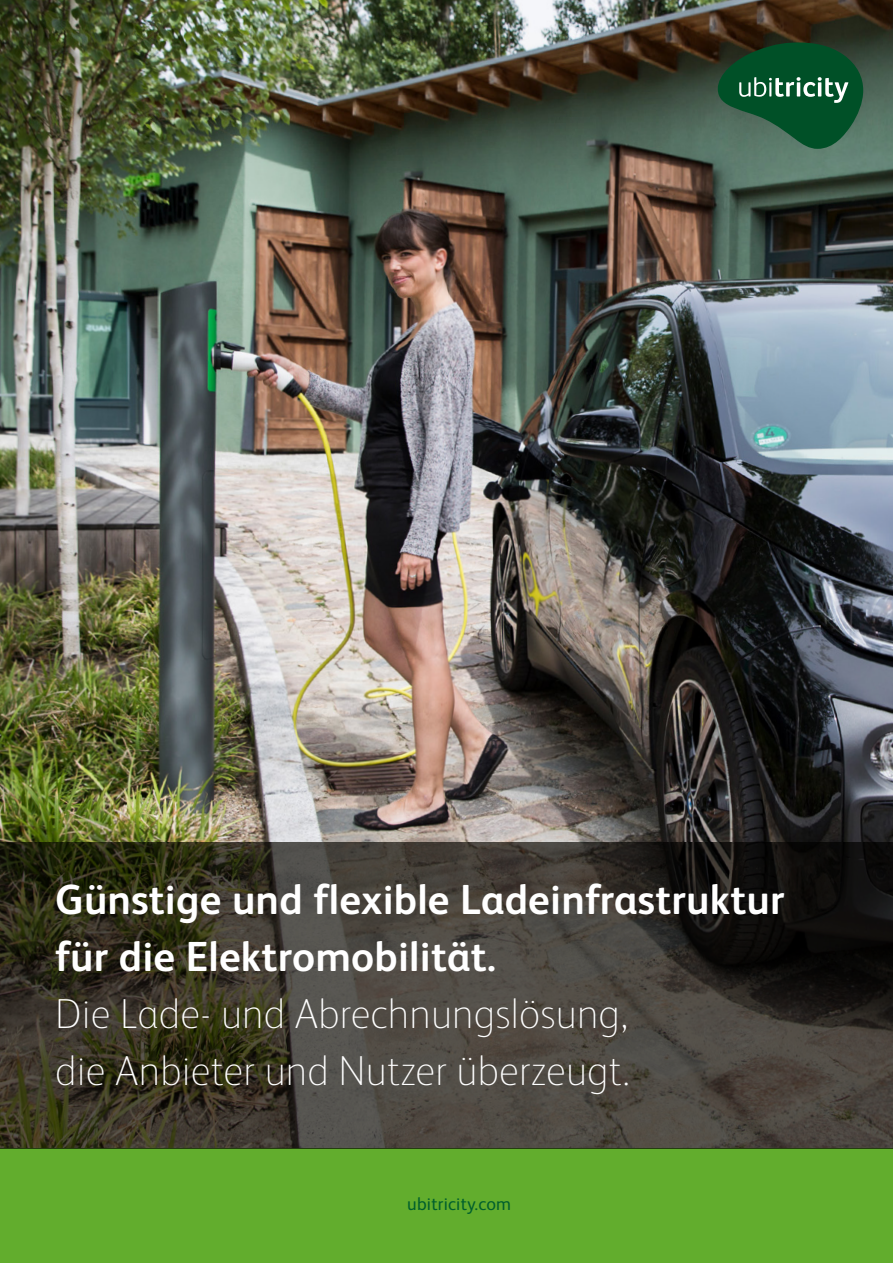
<style>
.page{position:relative;width:893px;height:1263px;background:#fff}
.page>*{position:absolute;margin:0;border:0;box-sizing:border-box;transform-origin:0 0}
.t1{font:700 42px/57px "FS Albert Pro";letter-spacing:.005em;color:#fff}
.t2{font:100 42px/57px "FS Albert Pro";letter-spacing:.005em;color:#fff}
.t3{font:18px "FS Albert Pro";letter-spacing:.01em;color:#005f2c}
</style>
<div class="page">
<img style="left:0;top:0;width:893px;height:842px">
<svg style="left:718px;top:43px;width:145px;height:106px;background:#235d3e"></svg>
<div style="left:0;top:1148px;width:893px;height:115px;background:#62ad2d"></div>
<svg style="left:0;top:842px;width:893px;height:306px;background:#3c382f"></svg>
<p class="t1" style="left:55px;top:869px;width:731px">Günstige und flexible Ladeinfrastruktur für die Elektromobilität.</p>
<p class="t2" style="left:55px;top:983px;width:576px">Die Lade- und Abrechnungslösung, die Anbieter und Nutzer überzeugt.</p>
<p class="t3" style="left:407px;top:1191px;width:105px">ubitricity.com</p>
</div>
